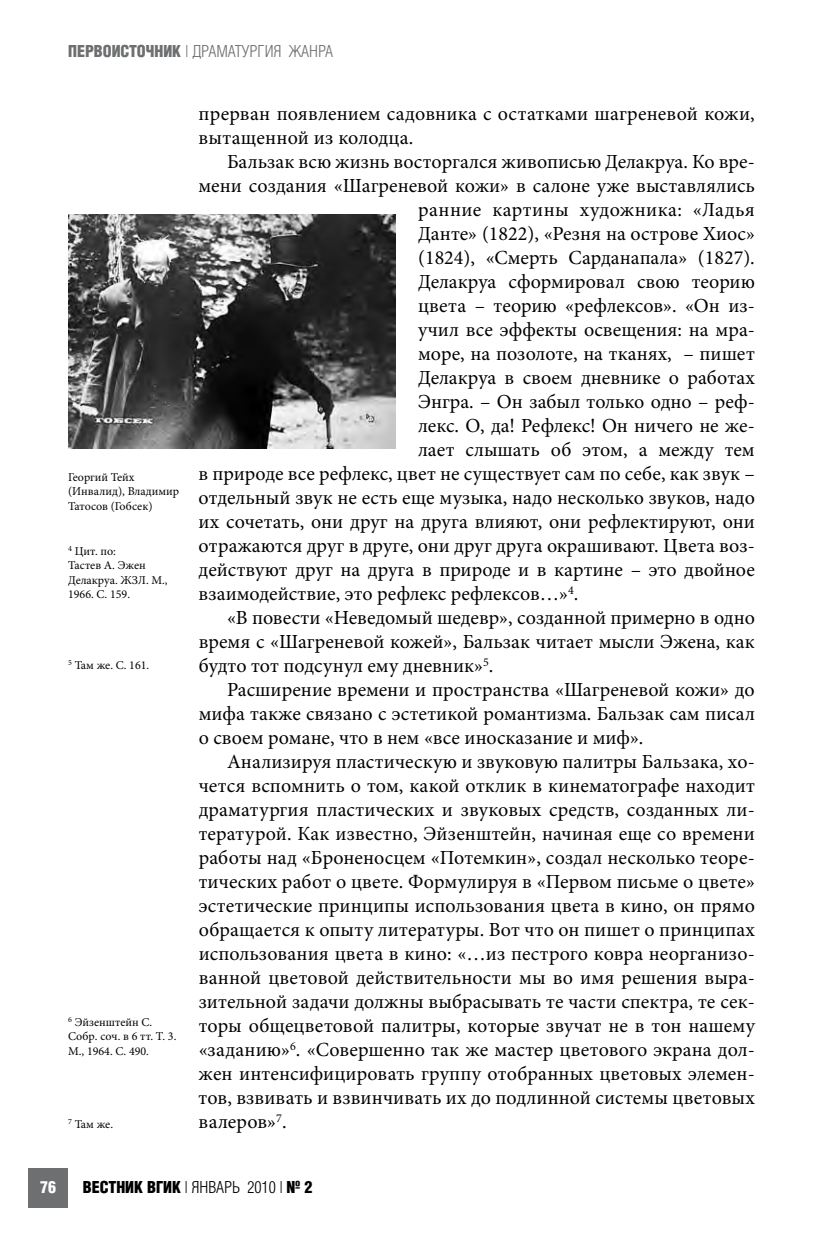
<style>
.page{position:relative;width:823px;height:1236px;background:#fff}
.page>*{position:absolute;margin:0;border:0;box-sizing:border-box;transform-origin:0 0}
.t1{font:20px "Minion Pro";letter-spacing:.005em;color:#000}
.t2{font:16px "AG Letterica Cond L";color:#6d6f71}
.t3{font:700 16px "AG Letterica Cond L";color:#000}
.t4{font:700 16px "AG Letterica Cond L";color:#fff}
.t5{font:12px/14.4px "Minion Pro";color:#000}
.s1{font-weight:700}
.s2{font-weight:400}
</style>
<div class="page">
<div style="left:28px;top:1168px;width:40px;height:40px;background:#6d6f71"></div>
<img style="left:68px;top:214px;width:327px;height:235px">
<p class="t2" style="left:68px;top:42px;width:266px"><span class="s1">ПЕРВОИСТОЧНИК</span> | ДРАМАТУРГИЯ ЖАНРА</p>
<p class="t5" style="left:68px;top:470px;width:112px">Георгий Тейх (Инвалид), Владимир<br>Татосов (Гобсек)</p>
<p class="t5" style="left:68px;top:544px;width:101px"><sup>4</sup> Цит. по:<br>Тастев А. Эжен<br>Делакруа. ЖЗЛ. М.,<br>1966. С. 159.</p>
<p class="t5" style="left:68px;top:658px;width:83px"><sup>5</sup> Там же. С. 161.</p>
<p class="t5" style="left:68px;top:1015px;width:110px"><sup>6</sup> Эйзенштейн С.<br>Собр. соч. в 6 тт. Т. 3.<br>М., 1964. С. 490.</p>
<p class="t5" style="left:68px;top:1117px;width:46px"><sup>7</sup> Там же.</p>
<p class="t1" style="left:198px;top:100px;width:557px">прерван появлением садовника с остатками шагреневой кожи,</p>
<p class="t1" style="left:198px;top:124px;width:216px">вытащенной из колодца.</p>
<p class="t1" style="left:227px;top:148px;width:529px">Бальзак всю жизнь восторгался живописью Делакруа. Ко вре-</p>
<p class="t1" style="left:198px;top:172px;width:557px">мени создания «Шагреневой кожи» в салоне уже выставлялись</p>
<p class="t1" style="left:418px;top:196px;width:338px">ранние картины художника: «Ладья</p>
<p class="t1" style="left:418px;top:220px;width:338px">Данте» (1822), «Резня на острове Хиос»</p>
<p class="t1" style="left:418px;top:244px;width:338px">(1824), «Смерть Сарданапала» (1827).</p>
<p class="t1" style="left:418px;top:268px;width:338px">Делакруа сформировал свою теорию</p>
<p class="t1" style="left:418px;top:292px;width:338px">цвета – теорию «рефлексов». «Он из-</p>
<p class="t1" style="left:418px;top:316px;width:338px">учил все эффекты освещения: на мра-</p>
<p class="t1" style="left:418px;top:340px;width:338px">море, на позолоте, на тканях, – пишет</p>
<p class="t1" style="left:418px;top:364px;width:338px">Делакруа в своем дневнике о работах</p>
<p class="t1" style="left:418px;top:388px;width:338px">Энгра. – Он забыл только одно – реф-</p>
<p class="t1" style="left:418px;top:412px;width:338px">лекс. О, да! Рефлекс! Он ничего не же-</p>
<p class="t1" style="left:418px;top:436px;width:338px">лает слышать об этом, а между тем</p>
<p class="t1" style="left:198px;top:460px;width:557px">в природе все рефлекс, цвет не существует сам по себе, как звук –</p>
<p class="t1" style="left:198px;top:484px;width:557px">отдельный звук не есть еще музыка, надо несколько звуков, надо</p>
<p class="t1" style="left:198px;top:508px;width:557px">их сочетать, они друг на друга влияют, они рефлектируют, они</p>
<p class="t1" style="left:198px;top:532px;width:557px">отражаются друг в друге, они друг друга окрашивают. Цвета воз-</p>
<p class="t1" style="left:198px;top:556px;width:557px">действуют друг на друга в природе и в картине – это двойное</p>
<p class="t1" style="left:198px;top:580px;width:381px">взаимодействие, это рефлекс рефлексов…»<sup>4</sup>.</p>
<p class="t1" style="left:227px;top:604px;width:529px">«В повести «Неведомый шедевр», созданной примерно в одно</p>
<p class="t1" style="left:198px;top:628px;width:557px">время с «Шагреневой кожей», Бальзак читает мысли Эжена, как</p>
<p class="t1" style="left:198px;top:652px;width:296px">будто тот подсунул ему дневник»<sup>5</sup>.</p>
<p class="t1" style="left:227px;top:676px;width:529px">Расширение времени и пространства «Шагреневой кожи» до</p>
<p class="t1" style="left:198px;top:700px;width:557px">мифа также связано с эстетикой романтизма. Бальзак сам писал</p>
<p class="t1" style="left:198px;top:724px;width:446px">о своем романе, что в нем «все иносказание и миф».</p>
<p class="t1" style="left:227px;top:748px;width:529px">Анализируя пластическую и звуковую палитры Бальзака, хо-</p>
<p class="t1" style="left:198px;top:772px;width:557px">чется вспомнить о том, какой отклик в кинематографе находит</p>
<p class="t1" style="left:198px;top:796px;width:557px">драматургия пластических и звуковых средств, созданных ли-</p>
<p class="t1" style="left:198px;top:820px;width:557px">тературой. Как известно, Эйзенштейн, начиная еще со времени</p>
<p class="t1" style="left:198px;top:844px;width:557px">работы над «Броненосцем «Потемкин», создал несколько теоре-</p>
<p class="t1" style="left:198px;top:868px;width:557px">тических работ о цвете. Формулируя в «Первом письме о цвете»</p>
<p class="t1" style="left:198px;top:892px;width:557px">эстетические принципы использования цвета в кино, он прямо</p>
<p class="t1" style="left:198px;top:916px;width:557px">обращается к опыту литературы. Вот что он пишет о принципах</p>
<p class="t1" style="left:198px;top:940px;width:557px">использования цвета в кино: «…из пестрого ковра неорганизо-</p>
<p class="t1" style="left:198px;top:964px;width:557px">ванной цветовой действительности мы во имя решения выра-</p>
<p class="t1" style="left:198px;top:988px;width:557px">зительной задачи должны выбрасывать те части спектра, те сек-</p>
<p class="t1" style="left:198px;top:1012px;width:557px">торы общецветовой палитры, которые звучат не в тон нашему</p>
<p class="t1" style="left:198px;top:1036px;width:557px">«заданию»<sup>6</sup>. «Совершенно так же мастер цветового экрана дол-</p>
<p class="t1" style="left:198px;top:1060px;width:557px">жен интенсифицировать группу отобранных цветовых элемен-</p>
<p class="t1" style="left:198px;top:1084px;width:557px">тов, взвивать и взвинчивать их до подлинной системы цветовых</p>
<p class="t1" style="left:198px;top:1108px;width:89px">валеров»<sup>7</sup>.</p>
<p class="t4" style="left:40px;top:1178px;width:17px">76</p>
<p class="t3" style="left:83px;top:1178px;width:231px">ВЕСТНИК ВГИК <span class="s2">| ЯНВАРЬ 2010 |</span> № 2</p>
</div>
